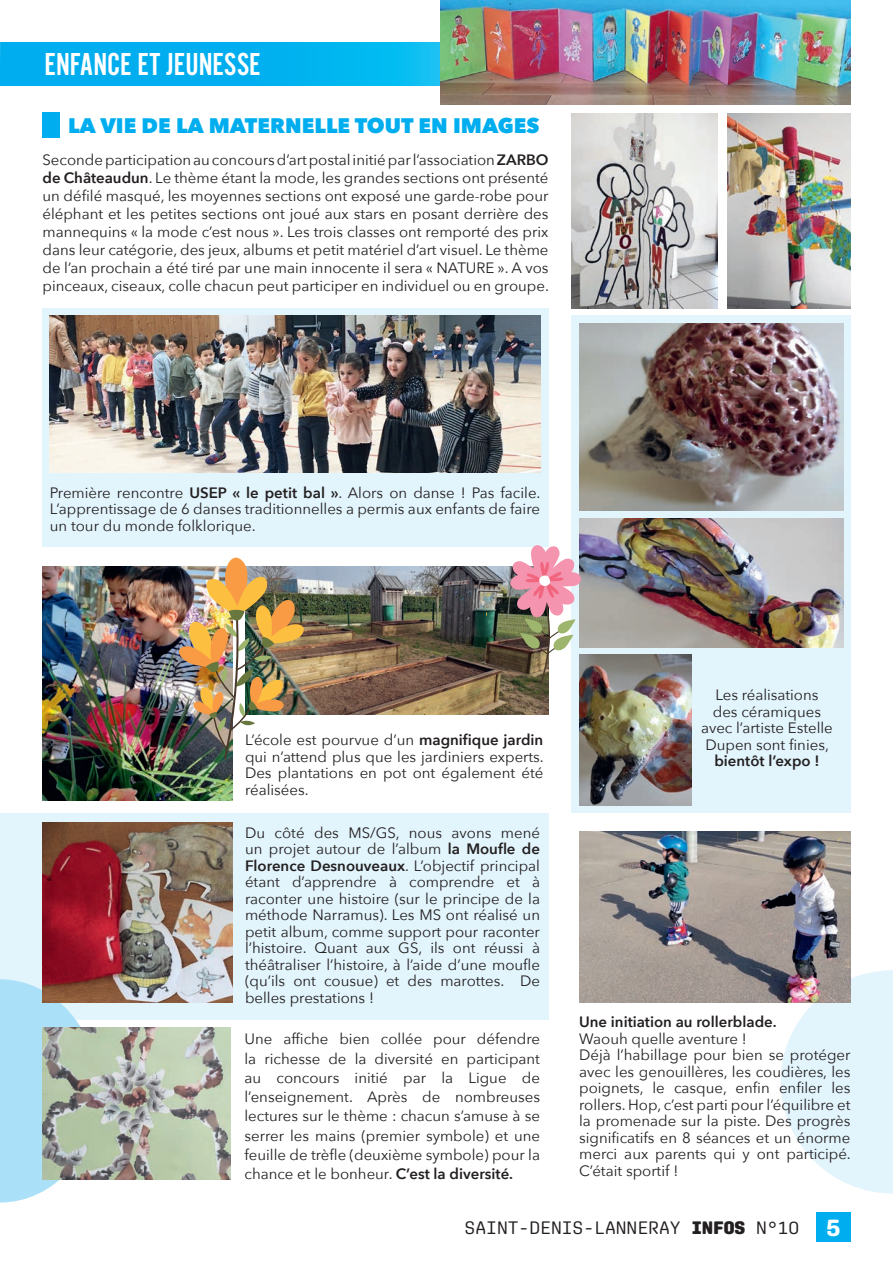
<style>
.page{position:relative;width:893px;height:1263px;background:#fff}
.page>*{position:absolute;margin:0;border:0;box-sizing:border-box;transform-origin:0 0}
.t1{font:33px "Alternate Got No 2 D";color:#fff}
.Folio{font:700 24px "Aglet Mono";color:#fff}
.Intertitre{font:800 21px "Avenir Next";color:#00aeef}
.Bas_de_page_Droite{font:18px "Aglet Mono";color:#231f20}
.Texte{font:15px/16.5px "Avenir Next";color:#231f20;text-align:justify}
.Texte-2{font:600 15px "Avenir Next";color:#231f20}
.s1{font-weight:600}
.s2{font-weight:900}
</style>
<div class="page">
<div style="left:816px;top:1212px;width:34px;height:30px;background:#00aeef"></div>
<svg style="left:781px;top:970px;width:112px;height:223px"></svg>
<div style="left:571px;top:316px;width:279px;height:497px;background:#e2f4fc"></div>
<div style="left:43px;top:308px;width:506px;height:239px;background:#e2f4fc"></div>
<div style="left:0;top:813px;width:549px;height:206px;background:#e2f4fc"></div>
<svg style="left:0;top:979px;width:99px;height:223px"></svg>
<svg style="left:0;top:43px;width:441px;height:42px;background:#01b2ef"></svg>
<div style="left:43px;top:113px;width:17px;height:25px;background:#00aeef"></div>
<img style="left:728px;top:113px;width:122px;height:195px">
<img style="left:571px;top:113px;width:146px;height:195px">
<img style="left:579px;top:323px;width:264px;height:188px">
<img style="left:579px;top:519px;width:264px;height:128px">
<img style="left:579px;top:654px;width:112px;height:151px">
<img style="left:43px;top:1028px;width:188px;height:151px">
<img style="left:43px;top:823px;width:189px;height:180px">
<img style="left:50px;top:315px;width:490px;height:157px">
<img style="left:43px;top:566px;width:190px;height:234px">
<img style="left:579px;top:831px;width:271px;height:171px">
<img style="left:304px;top:566px;width:245px;height:148px">
<img style="left:441px;top:0;width:409px;height:104px">
<img style="left:178px;top:557px;width:126px;height:204px">
<svg style="left:486px;top:598px;width:1px;height:25px"></svg>
<img style="left:510px;top:545px;width:71px;height:138px">
<svg style="left:0;top:43px;width:1px;height:25px"></svg>
<p class="t1" style="left:45px;top:47px;width:218px">ENFANCE ET JEUNESSE</p>
<p class="Intertitre" style="left:68px;top:113px;width:473px">LA VIE DE LA MATERNELLE TOUT EN IMAGES</p>
<p class="Texte" style="left:43px;top:150px;width:508px;line-height:18px">Seconde participation au concours d’art postal initié par l’association <span class="s1">ZARBO de Châteaudun</span>. Le thème étant la mode, les grandes sections ont présenté un défilé masqué, les moyennes sections ont exposé une garde-robe pour éléphant et les petites sections ont joué aux stars en posant derrière des mannequins « la mode c’est nous ». Les trois classes ont remporté des prix dans leur catégorie, des jeux, albums et petit matériel d’art visuel. Le thème de l’an prochain a été tiré par une main innocente il sera « NATURE ». A vos pinceaux, ciseaux, colle chacun peut participer en individuel ou en groupe.</p>
<p class="Texte" style="left:50px;top:484px;width:492px">Première rencontre <span class="s1">USEP « le petit bal »</span>. Alors on danse ! Pas facile.<br>L’apprentissage de 6 danses traditionnelles a permis aux enfants de faire un tour du monde folklorique.</p>
<p class="Texte" style="left:245px;top:731px;width:300px">L’école est pourvue d’un <span class="s1">magnifique jardin </span>qui n’attend plus que les jardiniers experts.<br>Des plantations en pot ont également été réalisées.</p>
<p class="Texte" style="left:245px;top:824px;width:297px">Du côté des MS/GS, nous avons mené un projet autour de l’album <span class="s1">la Moufle de Florence Desnouveaux</span>. L’objectif principal étant d’apprendre à comprendre et à raconter une histoire (sur le principe de la méthode Narramus). Les MS ont réalisé un petit album, comme support pour raconter l’histoire. Quant aux GS, ils ont réussi à théâtraliser l’histoire, à l’aide d’une moufle (qu’ils ont cousue) et des marottes. De belles prestations !</p>
<p class="Texte" style="left:244px;top:1029px;width:297px;line-height:19.2px">Une affiche bien collée pour défendre la richesse de la diversité en participant au concours initié par la Ligue de l’enseignement. Après de nombreuses lectures sur le thème : chacun s’amuse à se serrer les mains (premier symbole) et une feuille de trèfle (deuxième symbole) pour la chance et le bonheur. <span class="s1">C’est la diversité.</span></p>
<p class="Texte" style="left:701px;top:686px;width:133px;text-align:center">Les réalisations<br>des céramiques avec l’artiste Estelle<br>Dupen sont finies, <span class="s1">bientôt l’expo !</span></p>
<p class="Texte-2" style="left:579px;top:1009px;width:199px">Une initiation au rollerblade.</p>
<p class="Texte" style="left:579px;top:1029px;width:169px">Waouh quelle aventure !</p>
<p class="Texte" style="left:579px;top:1046px;width:273px">Déjà l’habillage pour bien se protéger avec les genouillères, les coudières, les poignets, le casque, enfin enfiler les rollers. Hop, c’est parti pour l’équilibre et la promenade sur la piste. Des progrès significatifs en 8 séances et un énorme merci aux parents qui y ont participé.<br>C’était sportif !</p>
<p class="Bas_de_page_Droite" style="left:465px;top:1217px;width:336px">SAINT-DENIS-LANNERAY <span class="s2">INFOS</span> N°10</p>
<p class="Folio" style="left:826px;top:1214px;width:16px">5</p>
</div>
